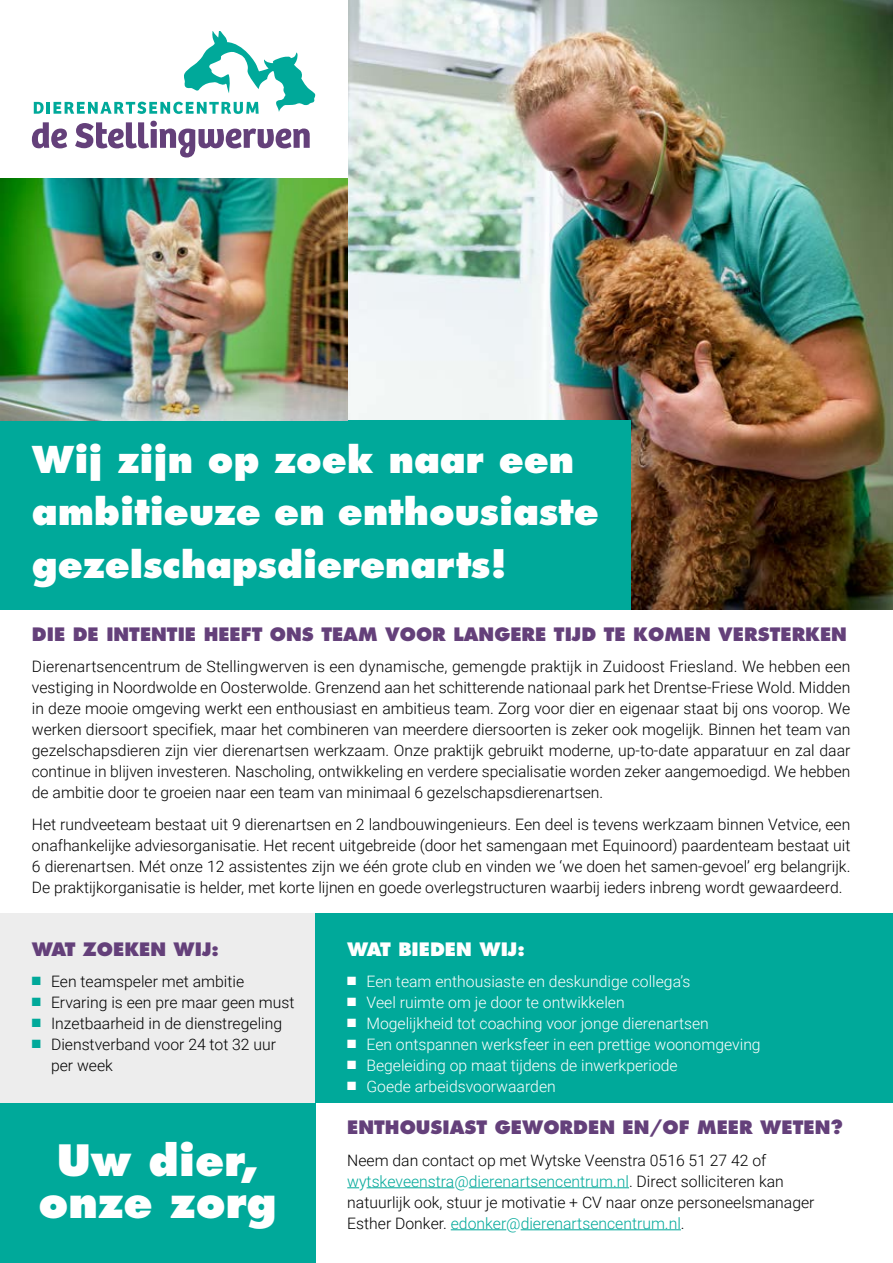
<style>
.page{position:relative;width:893px;height:1263px;background:#fff}
.page>*{position:absolute;margin:0;border:0;box-sizing:border-box;transform-origin:0 0}
.t1{font:800 42px/42px "Futura";color:#fff;text-align:center}
.t2{font:800 36px/52.5px "Futura";color:#fff}
.t3{font:800 18px "Futura";color:#64407a}
.t4{font:800 18px "Futura";color:#fff}
.t5{font:300 15.75px/21px "Roboto";color:#000}
.t6{font:300 15.75px "Roboto";color:#fff}
.s1{color:#00a99a}
</style>
<div class="page">
<div style="left:0;top:1103px;width:315px;height:160px;background:#00a99a"></div>
<div style="left:0;top:914px;width:315px;height:189px;background:#ededed"></div>
<div style="left:315px;top:914px;width:578px;height:189px;background:#00a99a"></div>
<svg style="left:347px;top:1187px;width:12px;height:1px"></svg>
<hr style="left:367px;top:1187px;width:87px;height:1px;background:#00a99a">
<hr style="left:469px;top:1187px;width:160px;height:1px;background:#00a99a">
<hr style="left:451px;top:1229px;width:55px;height:1px;background:#00a99a">
<hr style="left:521px;top:1229px;width:160px;height:1px;background:#00a99a">
<img style="left:347px;top:0;width:546px;height:609px">
<div style="left:0;top:420px;width:631px;height:189px;background:#00a99a"></div>
<svg style="left:32px;top:121px;width:278px;height:37px"></svg>
<svg style="left:34px;top:32px;width:281px;height:82px"></svg>
<img style="left:0;top:178px;width:347px;height:242px">
<h2 class="t2" style="left:32px;top:433px;width:569px">Wij zijn op zoek naar een ambitieuze en enthousiaste gezelschapsdierenarts!</h2>
<p class="t3" style="left:32px;top:623px;width:817px">DIE DE INTENTIE HEEFT ONS TEAM VOOR LANGERE TIJD TE KOMEN VERSTERKEN</p>
<p class="t5" style="left:32px;top:655px;width:820px;text-align:justify">Dierenartsencentrum de Stellingwerven is een dynamische, gemengde praktijk in Zuidoost Friesland. We hebben een vestiging in Noordwolde en Oosterwolde. Grenzend aan het schitterende nationaal park het Drentse-Friese Wold. Midden in deze mooie omgeving werkt een enthousiast en ambitieus team. Zorg voor dier en eigenaar staat bij ons voorop. We werken diersoort specifiek, maar het combineren van meerdere diersoorten is zeker ook mogelijk. Binnen het team van gezelschapsdieren zijn vier dierenartsen werkzaam. Onze praktijk gebruikt moderne, up-to-date apparatuur en zal daar continue in blijven investeren. Nascholing, ontwikkeling en verdere specialisatie worden zeker aangemoedigd. We hebben de ambitie door te groeien naar een team van minimaal 6 gezelschapsdierenartsen.</p>
<p class="t5" style="left:32px;top:813px;width:820px;text-align:justify">Het rundveeteam bestaat uit 9 dierenartsen en 2 landbouwingenieurs. Een deel is tevens werkzaam binnen Vetvice, een onafhankelijke adviesorganisatie. Het recent uitgebreide (door het samengaan met Equinoord) paardenteam bestaat uit 6 dierenartsen. Mét onze 12 assistentes zijn we één grote club en vinden we ‘we doen het samen-gevoel’ erg belangrijk.<br>De praktijkorganisatie is helder, met korte lijnen en goede overlegstructuren waarbij ieders inbreng wordt gewaardeerd.</p>
<p class="t3" style="left:32px;top:938px;width:189px">WAT ZOEKEN WIJ:</p>
<p class="t5" style="left:32px;top:970px;width:214px"><span class="s1">■</span> Een teamspeler met ambitie</p>
<p class="t5" style="left:32px;top:991px;width:264px"><span class="s1">■</span> Ervaring is een pre maar geen must</p>
<p class="t5" style="left:32px;top:1012px;width:252px"><span class="s1">■</span> Inzetbaarheid in de dienstregeling</p>
<p class="t5" style="left:51px;top:1033px;width:227px;text-indent:-19px"><span class="s1">■</span> Dienstverband voor 24 tot 32 uur per week</p>
<h1 class="t1" style="left:39px;top:1140px;width:240px">Uw dier, onze zorg</h1>
<p class="t4" style="left:347px;top:938px;width:179px">WAT BIEDEN WIJ:</p>
<p class="t6" style="left:347px;top:970px;width:345px">■ Een team enthousiaste en deskundige collega’s</p>
<p class="t6" style="left:347px;top:991px;width:279px">■ Veel ruimte om je door te ontwikkelen</p>
<p class="t6" style="left:347px;top:1012px;width:363px">■ Mogelijkheid tot coaching voor jonge dierenartsen</p>
<p class="t6" style="left:347px;top:1033px;width:415px">■ Een ontspannen werksfeer in een prettige woonomgeving</p>
<p class="t6" style="left:347px;top:1054px;width:332px">■ Begeleiding op maat tijdens de inwerkperiode</p>
<p class="t6" style="left:347px;top:1075px;width:210px">■ Goede arbeidsvoorwaarden</p>
<p class="t3" style="left:347px;top:1116px;width:497px">ENTHOUSIAST GEWORDEN EN/OF MEER WETEN?</p>
<p class="t5" style="left:347px;top:1149px;width:469px">Neem dan contact op met Wytske Veenstra 0516 51 27 42 of <span class="s1">wytskeveenstra@dierenartsencentrum.nl</span>. Direct solliciteren kan natuurlijk ook, stuur je motivatie + CV naar onze personeelsmanager Esther Donker. <span class="s1">edonker@dierenartsencentrum.nl</span>.</p>
</div>
